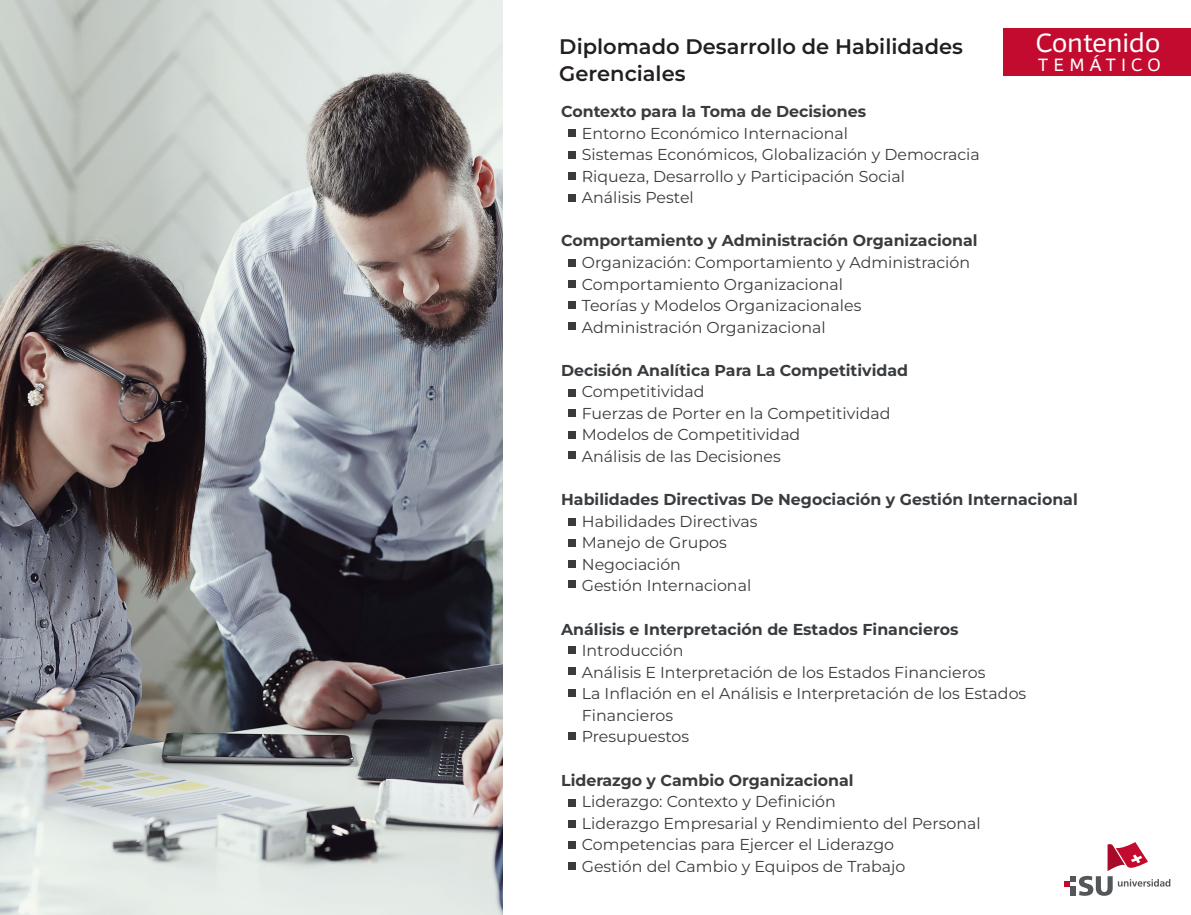
<style>
.page{position:relative;width:1191px;height:915px;background:#fff}
.page>*{position:absolute;margin:0;border:0;box-sizing:border-box;transform-origin:0 0}
.t1{font:27px "Foro Sans";color:#fff}
.t2{font:600 21px/26.5px "Montserrat";color:#231f20}
.t3{font:18.3px "Foro Sans";letter-spacing:.27em;color:#fff}
.t4{font:15.75px/21.6px "Montserrat";color:#393c3f}
.t5{font:700 15.75px "Montserrat";color:#393c3f}
</style>
<div class="page">
<div style="left:1003px;top:29px;width:188px;height:47px;background:#c30b2f"></div>
<img style="left:0;top:0;width:502px;height:914px">
<svg style="left:1064px;top:842px;width:106px;height:53px"></svg>
<div style="left:568px;top:130px;width:7px;height:7px;background:#393c3f"></div>
<div style="left:568px;top:151px;width:7px;height:7px;background:#393c3f"></div>
<div style="left:568px;top:173px;width:7px;height:7px;background:#393c3f"></div>
<div style="left:568px;top:194px;width:7px;height:7px;background:#393c3f"></div>
<div style="left:568px;top:259px;width:7px;height:7px;background:#393c3f"></div>
<div style="left:568px;top:280px;width:7px;height:7px;background:#393c3f"></div>
<div style="left:568px;top:301px;width:7px;height:7px;background:#393c3f"></div>
<div style="left:568px;top:322px;width:7px;height:7px;background:#393c3f"></div>
<div style="left:568px;top:798px;width:7px;height:7px;background:#393c3f"></div>
<div style="left:568px;top:819px;width:7px;height:7px;background:#393c3f"></div>
<div style="left:568px;top:840px;width:7px;height:7px;background:#393c3f"></div>
<div style="left:568px;top:861px;width:7px;height:7px;background:#393c3f"></div>
<div style="left:568px;top:389px;width:7px;height:7px;background:#393c3f"></div>
<div style="left:568px;top:409px;width:7px;height:7px;background:#393c3f"></div>
<div style="left:568px;top:431px;width:7px;height:7px;background:#393c3f"></div>
<div style="left:568px;top:451px;width:7px;height:7px;background:#393c3f"></div>
<div style="left:568px;top:518px;width:7px;height:7px;background:#393c3f"></div>
<div style="left:568px;top:539px;width:7px;height:7px;background:#393c3f"></div>
<div style="left:568px;top:560px;width:7px;height:7px;background:#393c3f"></div>
<div style="left:568px;top:580px;width:7px;height:7px;background:#393c3f"></div>
<div style="left:568px;top:646px;width:7px;height:7px;background:#393c3f"></div>
<div style="left:568px;top:667px;width:7px;height:7px;background:#393c3f"></div>
<div style="left:568px;top:689px;width:7px;height:7px;background:#393c3f"></div>
<div style="left:568px;top:731px;width:7px;height:8px;background:#393c3f"></div>
<h2 class="t2" style="left:559px;top:33px;width:405px">Diplomado Desarrollo de Habilidades<br>Gerenciales</h2>
<h1 class="t1" style="left:1036px;top:26px;width:126px">Contenido</h1>
<p class="t3" style="left:1037px;top:53px;width:124px">TEMÁTICO</p>
<p class="t5" style="left:561px;top:101px;width:306px">Contexto para la Toma de Decisiones</p>
<p class="t4" style="left:582px;top:122px;width:399px">Entorno Económico Internacional<br>Sistemas Económicos, Globalización y Democracia Riqueza, Desarrollo y Participación Social<br>Análisis Pestel</p>
<p class="t5" style="left:561px;top:230px;width:418px">Comportamiento y Administración Organizacional</p>
<p class="t4" style="left:582px;top:251px;width:390px">Organización: Comportamiento y Administración Comportamiento Organizacional<br>Teorías y Modelos Organizacionales Administración Organizacional</p>
<p class="t5" style="left:561px;top:359px;width:348px">Decisión Analítica Para La Competitividad</p>
<p class="t4" style="left:582px;top:380px;width:310px">Competitividad<br>Fuerzas de Porter en la Competitividad<br>Modelos de Competitividad<br>Análisis de las Decisiones</p>
<p class="t5" style="left:561px;top:489px;width:518px">Habilidades Directivas De Negociación y Gestión Internacional</p>
<p class="t4" style="left:582px;top:509px;width:177px">Habilidades Directivas<br>Manejo de Grupos<br>Negociación<br>Gestión Internacional</p>
<p class="t5" style="left:561px;top:618px;width:399px">Análisis e Interpretación de Estados Financieros</p>
<p class="t4" style="left:582px;top:639px;width:446px">Introducción<br>Análisis E Interpretación de los Estados Financieros<br>La Inflación en el Análisis e Interpretación de los Estados<br>Financieros<br>Presupuestos</p>
<p class="t5" style="left:561px;top:769px;width:294px">Liderazgo y Cambio Organizacional</p>
<p class="t4" style="left:582px;top:790px;width:400px">Liderazgo: Contexto y Definición<br>Liderazgo Empresarial y Rendimiento del Personal Competencias para Ejercer el Liderazgo<br>Gestión del Cambio y Equipos de Trabajo</p>
</div>
